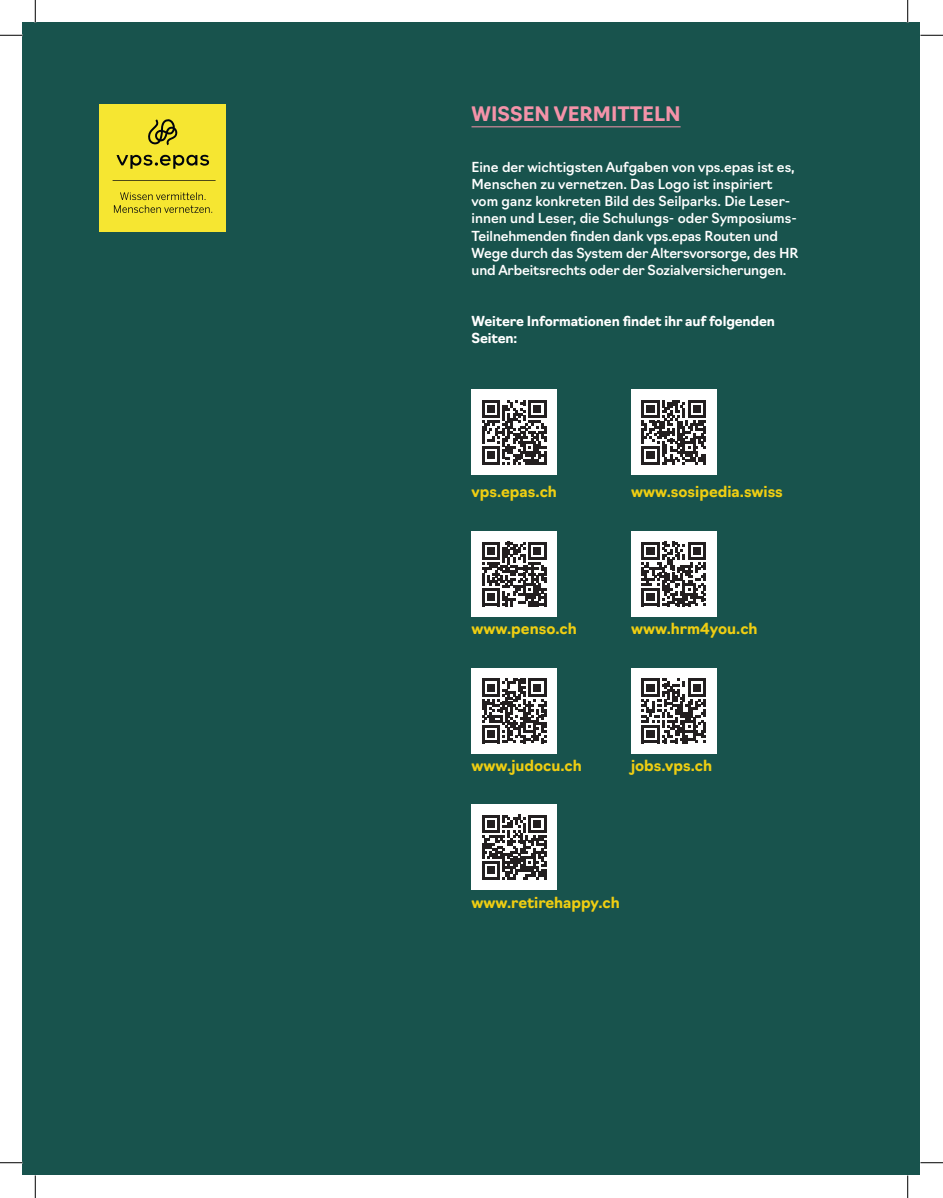
<style>
.page{position:relative;width:943px;height:1198px;background:#fff}
.page>*{position:absolute;margin:0;border:0;box-sizing:border-box;transform-origin:0 0}
.t1{font:700 19.5px "Navigo";color:#f493a9}
.t2{font:700 15px "Navigo";color:#efce12}
.t3{font:500 13.5px/17.1px "Navigo";letter-spacing:-.005em;color:#fff}
.t4{font:700 13.5px/17.1px "Navigo";letter-spacing:-.01em;color:#fff}
</style>
<div class="page">
<div style="left:22px;top:22px;width:898px;height:1153px;background:#18534d"></div>
<hr style="left:471px;top:126px;width:209px;height:1px;background:#f493a9">
<div style="left:471px;top:390px;width:85px;height:85px;background:#fff"></div>
<svg style="left:482px;top:400px;width:64px;height:64px"></svg>
<div style="left:631px;top:390px;width:85px;height:85px;background:#fff"></div>
<svg style="left:641px;top:400px;width:64px;height:64px"></svg>
<div style="left:471px;top:531px;width:85px;height:85px;background:#fff"></div>
<svg style="left:482px;top:541px;width:64px;height:65px"></svg>
<div style="left:631px;top:531px;width:85px;height:85px;background:#fff"></div>
<svg style="left:641px;top:541px;width:64px;height:65px"></svg>
<div style="left:471px;top:668px;width:85px;height:85px;background:#fff"></div>
<svg style="left:482px;top:678px;width:64px;height:65px"></svg>
<div style="left:631px;top:668px;width:85px;height:85px;background:#fff"></div>
<svg style="left:641px;top:678px;width:64px;height:65px"></svg>
<div style="left:471px;top:804px;width:85px;height:85px;background:#fff"></div>
<svg style="left:482px;top:814px;width:64px;height:65px"></svg>
<div style="left:100px;top:104px;width:126px;height:128px;background:#f6e631"></div>
<svg style="left:112px;top:119px;width:103px;height:94px"></svg>
<svg style="left:0;top:35px;width:22px;height:1px"></svg>
<svg style="left:920px;top:35px;width:22px;height:1px"></svg>
<svg style="left:0;top:1162px;width:22px;height:1px"></svg>
<svg style="left:920px;top:1162px;width:22px;height:1px"></svg>
<svg style="left:35px;top:0;width:1px;height:22px"></svg>
<svg style="left:35px;top:1175px;width:1px;height:22px"></svg>
<svg style="left:907px;top:0;width:1px;height:22px"></svg>
<svg style="left:907px;top:1175px;width:1px;height:22px"></svg>
<p class="t1" style="left:471px;top:98px;width:210px">WISSEN VERMITTELN</p>
<p class="t3" style="left:471px;top:157px;width:328px">Eine der wichtigsten Aufgaben von vps.epas ist es, Menschen zu vernetzen. Das Logo ist inspiriert vom ganz konkreten Bild des Seilparks. Die Leser&shy;innen und Leser, die Schulungs- oder Symposiums-Teilnehmenden finden dank vps.epas Routen und Wege durch das System der Altersvorsorge, des HR und Arbeitsrechts oder der Sozialversicherungen.</p>
<p class="t4" style="left:471px;top:311px;width:305px">Weitere Informationen findet ihr auf folgenden<br>Seiten:</p>
<p class="t2" style="left:471px;top:480px;width:87px">vps.epas.ch</p>
<p class="t2" style="left:631px;top:480px;width:153px">www.sosipedia.swiss</p>
<p class="t2" style="left:471px;top:617px;width:107px">www.penso.ch</p>
<p class="t2" style="left:631px;top:617px;width:128px">www.hrm4you.ch</p>
<p class="t2" style="left:471px;top:753px;width:112px">www.judocu.ch</p>
<p class="t2" style="left:631px;top:753px;width:83px">jobs.vps.ch</p>
<p class="t2" style="left:471px;top:890px;width:150px">www.retirehappy.ch</p>
</div>
